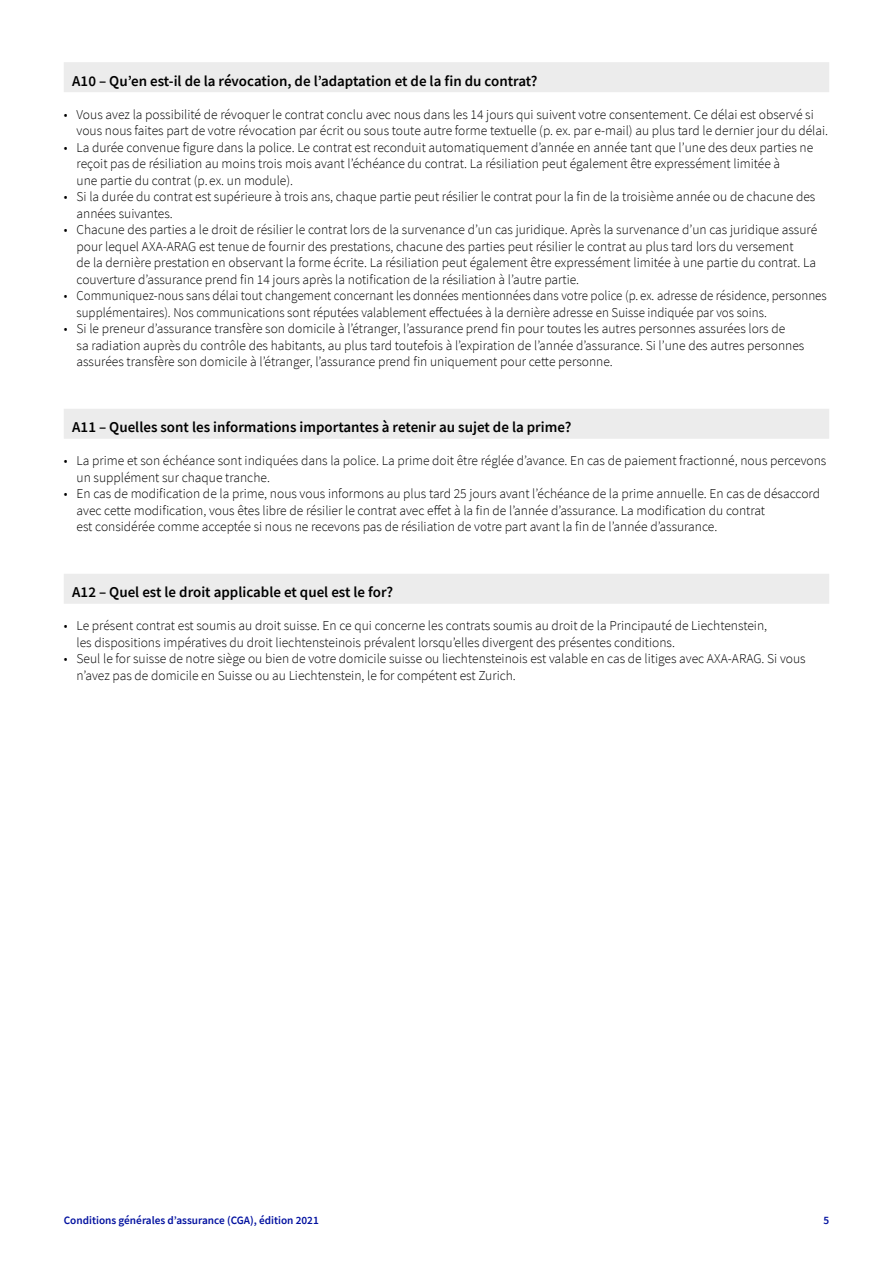
<style>
.page{position:relative;width:893px;height:1263px;background:#fff}
.page>*{position:absolute;margin:0;border:0;box-sizing:border-box;transform-origin:0 0}
.t1{font:600 15px "Source Sans Pro";color:#000}
.t2{font:300 13.5px/16.5px "Source Sans Pro";color:#000}
.t3{font:300 13.5px/16.5px "Source Sans Pro";color:#000;scale:.96 1}
.t4{font:600 11.25px "Source Sans Pro";color:#00109f}
</style>
<div class="page">
<div style="left:64px;top:62px;width:765px;height:30px;background:#ececec"></div>
<div style="left:64px;top:409px;width:765px;height:30px;background:#ececec"></div>
<div style="left:64px;top:574px;width:765px;height:30px;background:#ececec"></div>
<p class="t1" style="left:72px;top:71px;width:467px">A10 – Qu’en est-il de la révocation, de l’adaptation et de la fin du contrat?</p>
<p class="t2" style="left:77px;top:106px;width:753px;text-indent:-13px">• Vous avez la possibilité de révoquer le contrat conclu avec nous dans les 14 jours qui suivent votre consentement. Ce délai est observé si vous nous faites part de votre révocation par écrit ou sous toute autre forme textuelle (p. ex. par e-mail) au plus tard le dernier jour du délai.</p>
<p class="t2" style="left:77px;top:139px;width:738px;text-indent:-13px">• La durée convenue figure dans la police. Le contrat est reconduit automatiquement d’année en année tant que l’une des deux parties ne reçoit pas de résiliation au moins trois mois avant l’échéance du contrat. La résiliation peut également être expressément limitée à<br>une partie du contrat (p. ex. un module).</p>
<p class="t2" style="left:77px;top:189px;width:740px;text-indent:-13px">• Si la durée du contrat est supérieure à trois ans, chaque partie peut résilier le contrat pour la fin de la troisième année ou de chacune des années suivantes.</p>
<p class="t2" style="left:77px;top:222px;width:742px;text-indent:-13px">• Chacune des parties a le droit de résilier le contrat lors de la survenance d’un cas juridique. Après la survenance d’un cas juridique assuré pour lequel AXA-ARAG est tenue de fournir des prestations, chacune des parties peut résilier le contrat au plus tard lors du versement<br>de la dernière prestation en observant la forme écrite. La résiliation peut également être expressément limitée à une partie du contrat. La couverture d’assurance prend fin 14 jours après la notification de la résiliation à l’autre partie.</p>
<p class="t3" style="left:77px;top:288px;width:783px;text-indent:-13px">• Communiquez-nous sans délai tout changement concernant les données mentionnées dans votre police (p. ex. adresse de résidence, personnes supplémentaires). Nos communications sont réputées valablement effectuées à la dernière adresse en Suisse indiquée par vos soins.</p>
<p class="t2" style="left:77px;top:321px;width:729px;text-indent:-13px">• Si le preneur d’assurance transfère son domicile à l’étranger, l’assurance prend fin pour toutes les autres personnes assurées lors de<br>sa radiation auprès du contrôle des habitants, au plus tard toutefois à l’expiration de l’année d’assurance. Si l’une des autres personnes assurées transfère son domicile à l’étranger, l’assurance prend fin uniquement pour cette personne.</p>
<p class="t1" style="left:72px;top:417px;width:501px">A11 – Quelles sont les informations importantes à retenir au sujet de la prime?</p>
<p class="t2" style="left:77px;top:453px;width:751px;text-indent:-13px">• La prime et son échéance sont indiquées dans la police. La prime doit être réglée d’avance. En cas de paiement fractionné, nous percevons un supplément sur chaque tranche.</p>
<p class="t2" style="left:77px;top:486px;width:745px;text-indent:-13px">• En cas de modification de la prime, nous vous informons au plus tard 25 jours avant l’échéance de la prime annuelle. En cas de désaccord avec cette modification, vous êtes libre de résilier le contrat avec effet à la fin de l’année d’assurance. La modification du contrat<br>est considérée comme acceptée si nous ne recevons pas de résiliation de votre part avant la fin de l’année d’assurance.</p>
<p class="t1" style="left:72px;top:582px;width:322px">A12 – Quel est le droit applicable et quel est le for?</p>
<p class="t2" style="left:77px;top:618px;width:692px;text-indent:-13px">• Le présent contrat est soumis au droit suisse. En ce qui concerne les contrats soumis au droit de la Principauté de Liechtenstein, les dispositions impératives du droit liechtensteinois prévalent lorsqu’elles divergent des présentes conditions.</p>
<p class="t2" style="left:77px;top:651px;width:731px;text-indent:-13px">• Seul le for suisse de notre siège ou bien de votre domicile suisse ou liechtensteinois est valable en cas de litiges avec AXA-ARAG. Si vous n’avez pas de domicile en Suisse ou au Liechtenstein, le for compétent est Zurich.</p>
<p class="t4" style="left:64px;top:1213px;width:257px">Conditions générales d’assurance (CGA), édition 2021</p>
<p class="t4" style="left:823px;top:1213px;width:7px">5</p>
</div>
